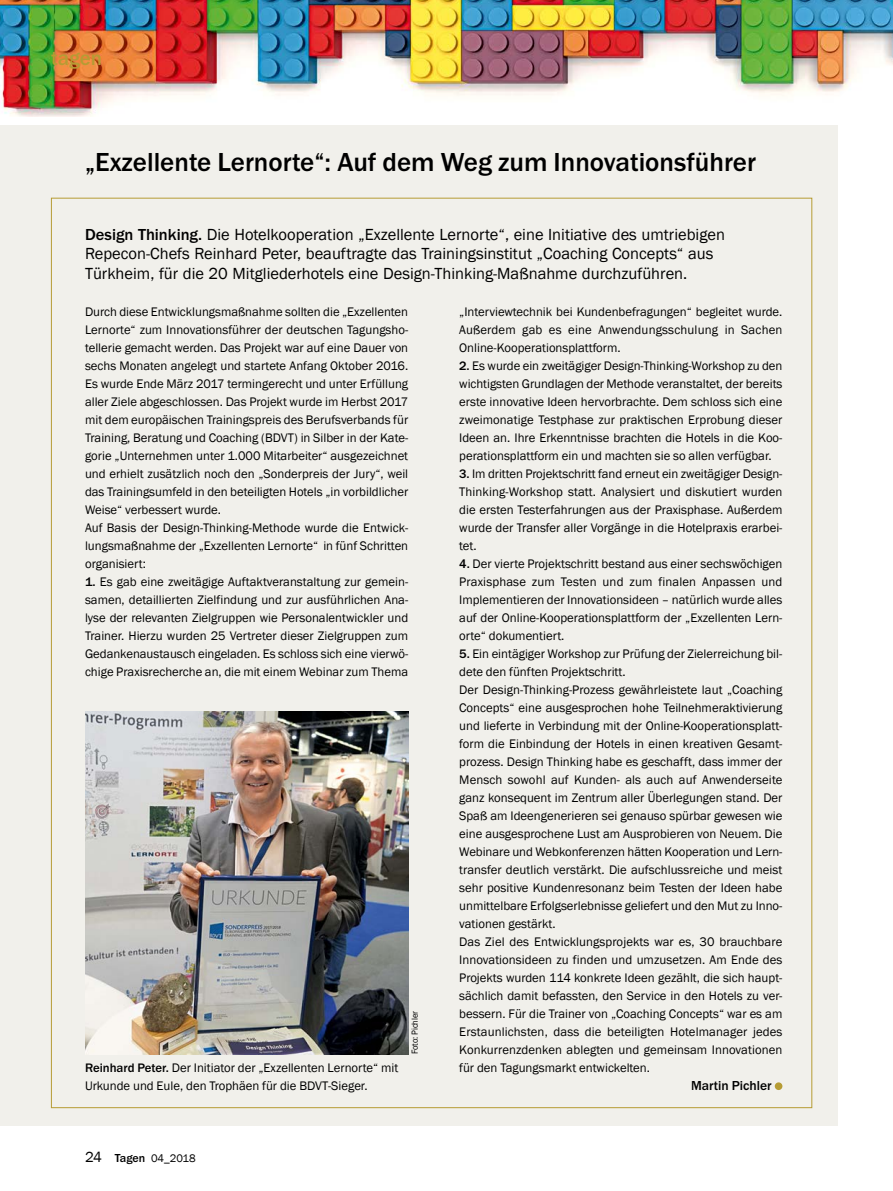
<style>
.page{position:relative;width:893px;height:1191px;background:#fff}
.page>*{position:absolute;margin:0;border:0;box-sizing:border-box;transform-origin:0 0}
.t1{font:500 27px "Franklin Goth EF";color:#000}
.t2{font:500 21px "Franklin Goth EF";color:#b69c34}
.t3{font:16.5px/19.5px "Franklin Gothic";color:#000}
.t4{font:500 13.5px "Franklin Goth EF";color:#000}
.t5{font:12.75px/18px "Franklin Gothic";color:#000;text-align:justify}
.t6{font:11.25px "Franklin Gothic";letter-spacing:-.005em;color:#000}
.t7{font:9px "Franklin Gothic";letter-spacing:-.01em;color:#000;scale:.95 1}
.s1{font-family:"Franklin Goth EF";font-weight:500}
.s2{font-size:15px}
.s3{font-family:"Franklin Goth EF";font-weight:500;font-size:12px}
</style>
<div class="page">
<img style="left:0;top:0;width:893px;height:116px">
<div style="left:0;top:125px;width:838px;height:1001px;background:#f1f0eb"></div>
<div style="left:775px;top:1082px;width:7px;height:8px;background:#b69c34;border-radius:50%"></div>
<img style="left:85px;top:712px;width:323px;height:342px">
<h2 class="t2" style="left:51px;top:46px;width:53px">tagen</h2>
<h1 class="t1" style="left:85px;top:147px;width:672px">„Exzellente Lernorte“: Auf dem Weg zum Innovationsführer</h1>
<p class="t3" style="left:85px;top:225px;width:641px"><span class="s1">Design Thinking.</span> Die Hotelkooperation „Exzellente Lernorte“, eine Initiative des umtriebigen<br>Repecon-Chefs Reinhard Peter, beauftragte das Trainingsinstitut „Coaching Concepts“ aus<br>Türkheim, für die 20 Mitgliederhotels eine Design-Thinking-Maßnahme durchzuführen.</p>
<p class="t5" style="left:85px;top:303px;width:325px;text-align:left">Durch diese Entwicklungsmaßnahme sollten die „Exzellenten Lernorte“ zum Innovationsführer der deutschen Tagungsho&shy;tellerie gemacht werden. Das Projekt war auf eine Dauer von sechs Monaten angelegt und startete Anfang Oktober 2016.<br>Es wurde Ende März 2017 termingerecht und unter Erfüllung aller Ziele abgeschlossen. Das Projekt wurde im Herbst 2017 mit dem europäischen Trainingspreis des Berufsverbands für Training, Beratung und Coaching (BDVT) in Silber in der Kate&shy;gorie „Unternehmen unter 1.000 Mitarbeiter“ ausgezeichnet und erhielt zusätzlich noch den „Sonderpreis der Jury“, weil das Trainingsumfeld in den beteiligten Hotels „in vorbildlicher Weise“ verbessert wurde.<br>Auf Basis der Design-Thinking-Methode wurde die Entwick&shy;lungsmaßnahme der „Exzellenten Lernorte“ in fünf Schritten organisiert:</p>
<p class="t5" style="left:85px;top:573px;width:325px"><span class="s1">1.</span> Es gab eine zweitägige Auftaktveranstaltung zur gemein&shy;samen, detaillierten Zielfindung und zur ausführlichen Ana&shy;lyse der relevanten Zielgruppen wie Personalentwickler und Trainer. Hierzu wurden 25 Vertreter dieser Zielgruppen zum Gedankenaustausch eingeladen. Es schloss sich eine vierwö&shy;chige Praxisrecherche an, die mit einem Webinar zum Thema</p>
<p class="t5" style="left:459px;top:303px;width:325px">„Interviewtechnik bei Kundenbefragungen“ begleitet wurde.<br>Außerdem gab es eine Anwendungsschulung in Sachen Online-Kooperationsplattform.</p>
<p class="t5" style="left:459px;top:357px;width:325px"><span class="s1">2.</span> Es wurde ein zweitägiger Design-Thinking-Workshop zu den wichtigsten Grundlagen der Methode veranstaltet, der bereits erste innovative Ideen hervorbrachte. Dem schloss sich eine zweimonatige Testphase zur praktischen Erprobung dieser Ideen an. Ihre Erkenntnisse brachten die Hotels in die Koo&shy;perationsplattform ein und machten sie so allen verfügbar.</p>
<p class="t5" style="left:459px;top:465px;width:325px"><span class="s1">3.</span> Im dritten Projektschritt fand erneut ein zweitägiger Design-Thinking-Workshop statt. Analysiert und diskutiert wurden die ersten Testerfahrungen aus der Praxisphase. Außerdem wurde der Transfer aller Vorgänge in die Hotelpraxis erarbei&shy;tet.</p>
<p class="t5" style="left:459px;top:555px;width:325px"><span class="s1">4.</span> Der vierte Projektschritt bestand aus einer sechswöchigen Praxisphase zum Testen und zum finalen Anpassen und Implementieren der Innovationsideen – natürlich wurde alles auf der Online-Kooperationsplattform der „Exzellenten Lern&shy;orte“ dokumentiert.</p>
<p class="t5" style="left:459px;top:645px;width:325px;text-align:left"><span class="s1">5.</span> Ein eintägiger Workshop zur Prüfung der Zielerreichung bil&shy;dete den fünften Projektschritt.<br>Der Design-Thinking-Prozess gewährleistete laut „Coaching Concepts“ eine ausgesprochen hohe Teilnehmeraktivierung und lieferte in Verbindung mit der Online-Kooperationsplatt&shy;form die Einbindung der Hotels in einen kreativen Gesamt&shy;prozess. Design Thinking habe es geschafft, dass immer der Mensch sowohl auf Kunden- als auch auf Anwenderseite ganz konsequent im Zentrum aller Überlegungen stand. Der Spaß am Ideengenerieren sei genauso spürbar gewesen wie eine ausgesprochene Lust am Ausprobieren von Neuem. Die Webinare und Webkonferenzen hätten Kooperation und Lern&shy;transfer deutlich verstärkt. Die aufschlussreiche und meist sehr positive Kundenresonanz beim Testen der Ideen habe unmittelbare Erfolgserlebnisse geliefert und den Mut zu Inno&shy;vationen gestärkt.<br>Das Ziel des Entwicklungsprojekts war es, 30 brauchbare Innovationsideen zu finden und umzusetzen. Am Ende des Projekts wurden 114 konkrete Ideen gezählt, die sich haupt&shy;sächlich damit befassten, den Service in den Hotels zu ver&shy;bessern. Für die Trainer von „Coaching Concepts“ war es am Erstaunlichsten, dass die beteiligten Hotelmanager jedes Konkurrenzdenken ablegten und gemeinsam Innovationen für den Tagungsmarkt entwickelten.</p>
<p class="t4" style="left:691px;top:1078px;width:82px">Martin Pichler</p>
<p class="t7" style="left:409px;top:1054px;width:47px;rotate:-90deg">Foto: Pichler</p>
<p class="t5" style="left:85px;top:1059px;width:315px"><span class="s1">Reinhard Peter.</span> Der Initiator der „Exzellenten Lernorte“ mit<br>Urkunde und Eule, den Trophäen für die BDVT-Sieger.</p>
<p class="t6" style="left:85px;top:1151px;width:112px"><span class="s2">24</span> <span class="s3">Tagen</span> 04_2018</p>
</div>
